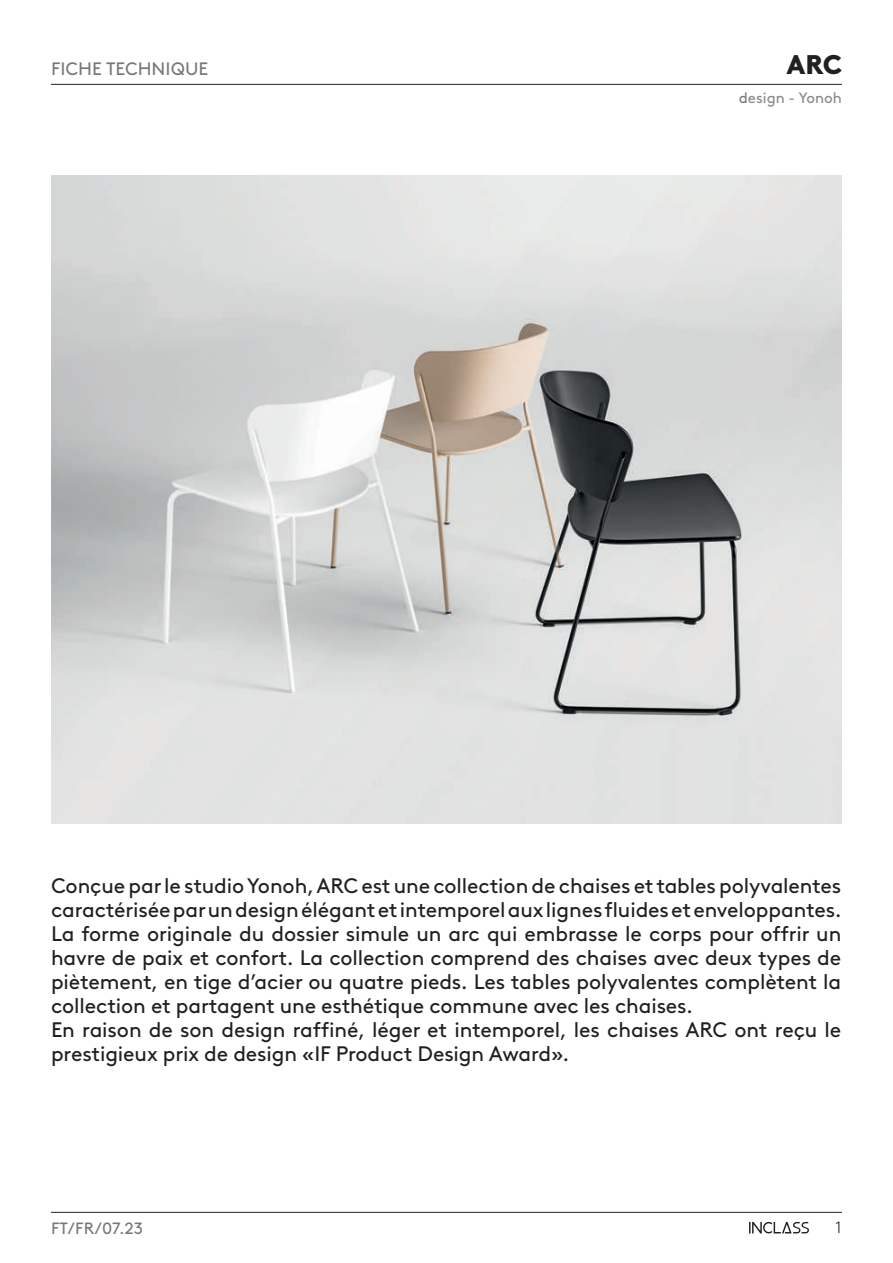
<style>
.page{position:relative;width:893px;height:1263px;background:#fff}
.page>*{position:absolute;margin:0;border:0;box-sizing:border-box;transform-origin:0 0}
.t1{font:900 27px "Brown LL";color:#231f20}
.t2{font:21px/24px "Brown LL";letter-spacing:-.005em;color:#231f20}
.t3{font:18px "Brown LL";color:#7b7778}
.t4{font:16.35px "Brown LL";color:#7b7778}
.t5{font:300 16.35px "Brown LL";color:#231f20}
.t6{font:15px "Brown LL";color:#8c8788}
.s1{color:#7b7778}
</style>
<div class="page">
<hr style="left:51px;top:1212px;width:791px;height:1px;background:#231f20">
<svg style="left:749px;top:1222px;width:60px;height:11px"></svg>
<hr style="left:51px;top:84px;width:791px;height:1px;background:#231f20">
<img style="left:51px;top:176px;width:791px;height:648px">
<p class="t3" style="left:51px;top:55px;width:159px">FICHE TECHNIQUE</p>
<p class="t1" style="left:786px;top:44px;width:57px">ARC</p>
<p class="t6" style="left:739px;top:86px;width:105px"><span class="s1">d</span>esign - Yonoh</p>
<p class="t2" style="left:51px;top:872px;width:792px">Conçue par le studio Yonoh, ARC est une collection de chaises et tables polyvalentes caractérisée par un design élégant et intemporel aux lignes fluides et enveloppantes.<br>La forme originale du dossier simule un arc qui embrasse le corps pour offrir un havre de paix et confort. La collection comprend des chaises avec deux types de piètement, en tige d’acier ou quatre pieds. Les tables polyvalentes complètent la collection et partagent une esthétique commune avec les chaises.<br>En raison de son design raffiné, léger et intemporel, les chaises ARC ont reçu le prestigieux prix de design «IF Product Design Award».</p>
<p class="t4" style="left:51px;top:1216px;width:93px">FT/FR/07.23</p>
<p class="t5" style="left:836px;top:1216px;width:7px">1</p>
</div>
